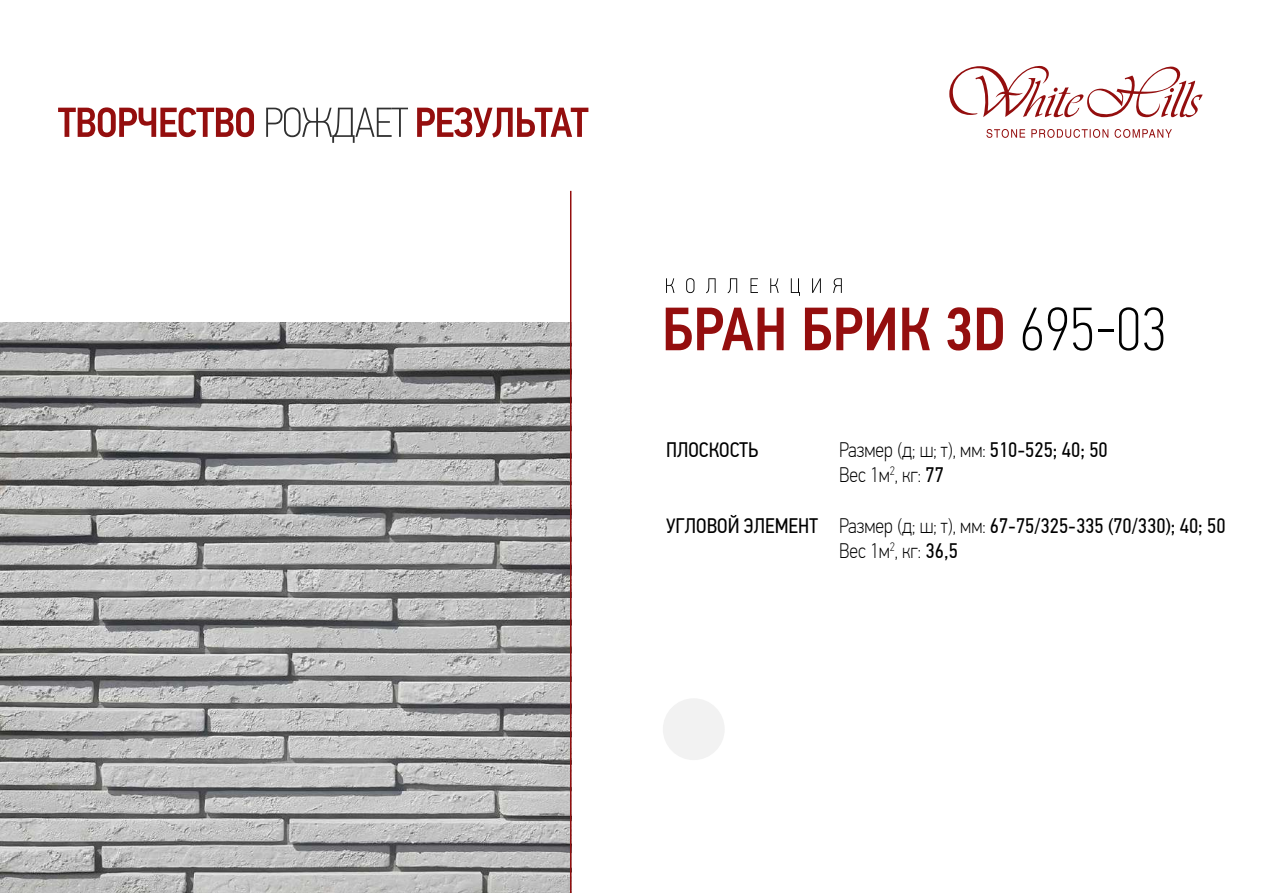
<style>
.page{position:relative;width:1263px;height:893px;background:#fff}
.page>*{position:absolute;margin:0;border:0;box-sizing:border-box;transform-origin:0 0}
.t1{font:500 61.2px "PF Din Text Cond Pro";color:#940e0e}
.t2{font:21px/25.2px "PF Din Text Cond Pro";color:#000}
.t3{font:100 21px/25.2px "PF Din Text Cond Pro";color:#000}
.s1{font-weight:100;color:#000}
.s2{font-weight:400}
.s3{font-weight:100}
</style>
<div class="page">
<img style="left:1px;top:322px;width:569px;height:571px">
<svg style="left:949px;top:65px;width:254px;height:73px"></svg>
<hr style="left:570px;top:191px;width:1px;height:702px;background:#940e0e">
<svg style="left:666px;top:278px;width:176px;height:18px"></svg>
<div style="left:663px;top:698px;width:62px;height:62px;background:#f2f2f2;border-radius:50%"></div>
<svg style="left:58px;top:107px;width:196px;height:30px"></svg>
<svg style="left:266px;top:107px;width:142px;height:36px"></svg>
<svg style="left:417px;top:107px;width:171px;height:31px"></svg>
<img style="left:405px;top:613px;width:2px;height:280px">
<h1 class="t1" style="left:662px;top:292px;width:505px">БРАН БРИК 3D <span class="s1">695-03</span></h1>
<p class="t2" style="left:666px;top:437px;width:94px">ПЛОСКОСТЬ</p>
<p class="t2" style="left:666px;top:513px;width:153px">УГЛОВОЙ ЭЛЕМЕНТ</p>
<p class="t3" style="left:839px;top:437px;width:270px">Размер (д; ш; т), мм: <span class="s2">510-525; 40; 50<br></span>Вес 1м<sup>2</sup>, кг: <span class="s2">77</span></p>
<p class="t2" style="left:839px;top:513px;width:388px"><span class="s3">Размер (д; ш; т), мм:</span> 67-75/325-335 (70/330); 40; 50<br><span class="s3">Вес 1м</span><sup>2</sup><span class="s3">, кг:</span> 36,5</p>
</div>
